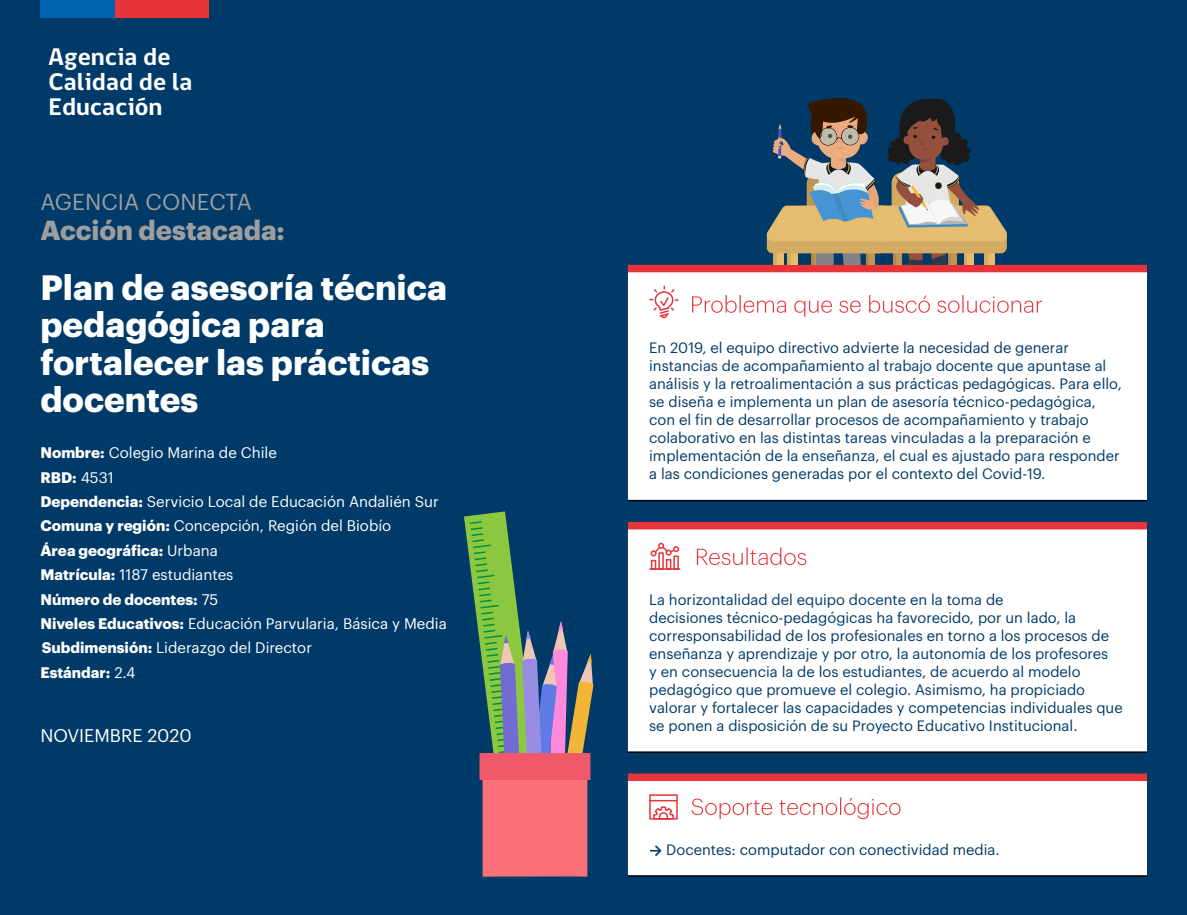
<style>
.page{position:relative;width:1187px;height:915px;background:#fff}
.page>*{position:absolute;margin:0;border:0;box-sizing:border-box;transform-origin:0 0}
.t1{font:700 34.5px/37.5px "Graphik";color:#fff}
.t2{font:700 27px "Graphik";color:#9e9e9e}
.t3{font:700 24.6px/25.2px "gob CL";color:#fff;scale:1.04 1}
.t4{font:22.5px "Graphik";letter-spacing:.005em;color:#9e9e9e}
.t5{font:18px "Graphik";color:#fff}
.t6{font:15px/24.3px "Graphik";color:#fff}
.t7{font:14.7px/18px "Graphik";color:#003a68}
.s1{font-weight:700}
.s2{font-family:"Calibri";font-weight:700}
</style>
<div class="page">
<div style="left:0;top:0;width:1186px;height:914px;background:#003a68"></div>
<div style="left:40px;top:0;width:75px;height:18px;background:#0063af"></div>
<div style="left:115px;top:0;width:93px;height:18px;background:#e73439"></div>
<svg style="left:464px;top:511px;width:129px;height:365px;background:#756b71"></svg>
<svg style="left:628px;top:272px;width:518px;height:602px"></svg>
<div style="left:628px;top:522px;width:518px;height:7px;background:#e73439"></div>
<div style="left:628px;top:773px;width:518px;height:7px;background:#e73439"></div>
<hr style="left:628px;top:751px;width:518px;height:1px;background:#000">
<hr style="left:628px;top:874px;width:518px;height:2px;background:#000">
<div style="left:628px;top:265px;width:518px;height:7px;background:#e73439"></div>
<hr style="left:628px;top:499px;width:518px;height:2px;background:#000">
<svg style="left:765px;top:94px;width:243px;height:171px;background:#69716e"></svg>
<svg style="left:692px;top:295px;width:349px;height:21px"></svg>
<svg style="left:650px;top:286px;width:28px;height:33px"></svg>
<svg style="left:696px;top:547px;width:110px;height:18px"></svg>
<div style="left:650px;top:559px;width:6px;height:10px;border:2px solid #e73439"></div>
<div style="left:658px;top:552px;width:5px;height:17px;border:2px solid #e73439"></div>
<div style="left:665px;top:558px;width:6px;height:11px;border:2px solid #e73439"></div>
<div style="left:673px;top:555px;width:5px;height:14px;border:2px solid #e73439"></div>
<svg style="left:649px;top:542px;width:31px;height:15px"></svg>
<svg style="left:691px;top:797px;width:209px;height:21px"></svg>
<div style="left:649px;top:794px;width:28px;height:25px;border:2px solid #e73439"></div>
<hr style="left:650px;top:799px;width:27px;height:2px;background:#e73439">
<svg style="left:652px;top:805px;width:22px;height:15px"></svg>
<h3 class="t3" style="left:49px;top:44px;width:140px">Agencia de<br>Calidad de la<br>Educación</h3>
<h3 class="t4" style="left:40px;top:185px;width:213px">AGENCIA CONECTA</h3>
<h2 class="t2" style="left:40px;top:209px;width:246px">Acción destacada:</h2>
<h1 class="t1" style="left:40px;top:265px;width:408px">Plan de asesoría técnica pedagógica para fortalecer las prácticas docentes</h1>
<p class="t6" style="left:40px;top:439px;width:408px"><span class="s1">Nombre:</span> Colegio Marina de Chile<br><span class="s1">RBD:</span> 4531<br><span class="s1">Dependencia:</span> Servicio Local de Educación Andalién Sur <span class="s1">Comuna y región:</span> Concepción, Región del Biobío<br><span class="s1">Área geográfica:</span> Urbana<br><span class="s1">Matrícula:</span> 1187 estudiantes<br><span class="s1">Número de docentes:</span> 75<br><span class="s1">Niveles Educativos:</span> Educación Parvularia, Básica y Media <span class="s1">Subdimensión:</span> Liderazgo del Director<br><span class="s1">Estándar:</span> 2.4</p>
<p class="t5" style="left:40px;top:721px;width:153px">NOVIEMBRE 2020</p>
<p class="t7" style="left:649px;top:337px;width:474px">En 2019, el equipo directivo advierte la necesidad de generar instancias de acompañamiento al trabajo docente que apuntase al análisis y la retroalimentación a sus prácticas pedagógicas. Para ello, se diseña e implementa un plan de asesoría técnico-pedagógica, con el fin de desarrollar procesos de acompañamiento y trabajo colaborativo en las distintas tareas vinculadas a la preparación e implementación de la enseñanza, el cual es ajustado para responder a las condiciones generadas por el contexto del Covid-19.</p>
<p class="t7" style="left:649px;top:589px;width:475px">La horizontalidad del equipo docente en la toma de<br>decisiones técnico-pedagógicas ha favorecido, por un lado, la corresponsabilidad de los profesionales en torno a los procesos de enseñanza y aprendizaje y por otro, la autonomía de los profesores<br>y en consecuencia la de los estudiantes, de acuerdo al modelo pedagógico que promueve el colegio. Asimismo, ha propiciado valorar y fortalecer las capacidades y competencias individuales que se ponen a disposición de su Proyecto Educativo Institucional.</p>
<p class="t7" style="left:649px;top:838px;width:352px"><span class="s2">→</span> Docentes: computador con conectividad media.</p>
</div>
